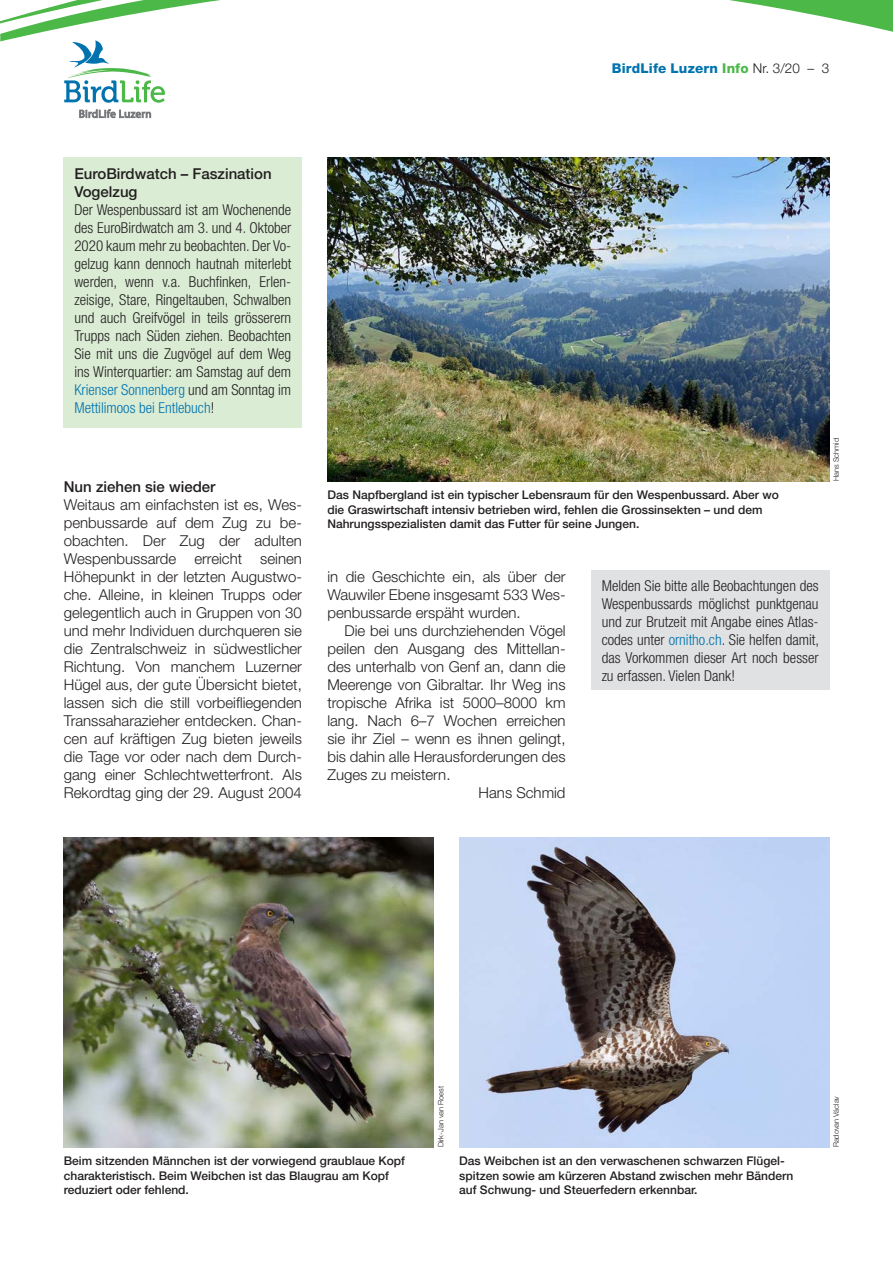
<style>
.page{position:relative;width:893px;height:1263px;background:#fff}
.page>*{position:absolute;margin:0;border:0;box-sizing:border-box;transform-origin:0 0}
.Fliesstext{font:300 15px/18px "Helvetica Neue LT Std";color:#231f20;text-align:justify}
.Kleinschrift{font:300 condensed 15px/18px "Helvetica Neue LT Std";color:#231f20;text-align:justify}
.Fliesstext_Einzug{font:300 15px/18px "Helvetica Neue LT Std";color:#231f20;text-align:justify}
.Kleinschrift_Übersch{font:500 15px/18px "Helvetica Neue LT Std";color:#231f20}
.Zwischentitel{font:500 15px "Helvetica Neue LT Std";color:#231f20}
.Autor{font:300 15px "Helvetica Neue LT Std";color:#231f20}
.Überschrift{font:800 13.5px "Helvetica Neue LT Std";letter-spacing:.01em;color:#0073ae}
.Fotolegende{font:500 12px/14.4px "Helvetica Neue LT Std";color:#231f20}
.Fotoautor{font:300 7.5px "Helvetica Neue LT Std";color:#231f20}
.s1{color:#4cb848}
.s2{font-weight:300;color:#231f20}
.s3{color:#0073ae}
</style>
<div class="page">
<img style="left:327px;top:157px;width:502px;height:324px">
<div style="left:64px;top:157px;width:238px;height:270px;background:#daecd4"></div>
<div style="left:591px;top:571px;width:238px;height:119px;background:#e0e1e3"></div>
<svg style="left:165px;top:0;width:728px;height:32px"></svg>
<svg style="left:0;top:0;width:165px;height:103px"></svg>
<svg style="left:79px;top:109px;width:72px;height:10px"></svg>
<img style="left:459px;top:838px;width:370px;height:309px">
<img style="left:64px;top:838px;width:370px;height:309px">
<p class="Überschrift" style="left:612px;top:61px;width:219px">BirdLife Luzern <span class="s1">Info</span> <span class="s2">Nr. 3/20 – 3</span></p>
<p class="Kleinschrift_Übersch" style="left:74px;top:164px;width:199px">EuroBirdwatch – Faszination<br>Vogelzug</p>
<p class="Kleinschrift" style="left:74px;top:200px;width:218px">Der Wespenbussard ist am Wochenende des EuroBirdwatch am 3. und 4. Oktober 2020 kaum mehr zu beobachten. Der Vo&shy;gelzug kann dennoch hautnah miterlebt werden, wenn v.a. Buchfinken, Erlen&shy;zeisige, Stare, Ringeltauben, Schwalben und auch Greifvögel in teils grösserern Trupps nach Süden ziehen. Beobachten Sie mit uns die Zugvögel auf dem Weg ins Winterquartier: am Samstag auf dem <span class="s3">Krienser Sonnenberg</span> und am Sonntag im <span class="s3">Mettilimoos bei Entlebuch</span>!</p>
<p class="Zwischentitel" style="left:64px;top:478px;width:153px">Nun ziehen sie wieder</p>
<p class="Fliesstext" style="left:64px;top:495px;width:240px">Weitaus am einfachsten ist es, Wes&shy;penbussarde auf dem Zug zu be&shy;obachten. Der Zug der adulten Wespenbussarde erreicht seinen Höhepunkt in der letzten Augustwo&shy;che. Alleine, in kleinen Trupps oder gelegentlich auch in Gruppen von 30 und mehr Individuen durchqueren sie die Zentralschweiz in südwestlicher Richtung. Von manchem Luzerner Hügel aus, der gute Übersicht bietet, lassen sich die still vorbeifliegenden Transsaharazieher entdecken. Chan&shy;cen auf kräftigen Zug bieten jeweils die Tage vor oder nach dem Durch&shy;gang einer Schlechtwetterfront. Als Rekordtag ging der 29. August 2004</p>
<p class="Fotolegende" style="left:327px;top:488px;width:453px">Das Napfbergland ist ein typischer Lebensraum für den Wespenbussard. Aber wo die Graswirtschaft intensiv betrieben wird, fehlen die Grossinsekten – und dem<br>Nahrungsspezialisten damit das Futter für seine Jungen.</p>
<p class="Fotoautor" style="left:831px;top:481px;width:45px;rotate:-90deg">Hans Schmid</p>
<p class="Fliesstext" style="left:327px;top:567px;width:240px">in die Geschichte ein, als über der Wauwiler Ebene insgesamt 533 Wes&shy;penbussarde erspäht wurden.</p>
<p class="Fliesstext_Einzug" style="left:327px;top:621px;width:240px;text-indent:17px">Die bei uns durchziehenden Vögel peilen den Ausgang des Mittellan&shy;des unterhalb von Genf an, dann die Meerenge von Gibraltar. Ihr Weg ins tropische Afrika ist 5000–8000 km lang. Nach 6–7 Wochen erreichen sie ihr Ziel – wenn es ihnen gelingt, bis dahin alle Herausforderungen des Zuges zu meistern.</p>
<p class="Autor" style="left:479px;top:784px;width:88px">Hans Schmid</p>
<p class="Kleinschrift" style="left:602px;top:576px;width:219px">Melden Sie bitte alle Beobachtungen des Wespenbussards möglichst punktgenau und zur Brutzeit mit Angabe eines Atlas&shy;codes unter <span class="s3">ornitho.ch</span>. Sie helfen damit, das Vorkommen dieser Art noch besser zu erfassen. Vielen Dank!</p>
<p class="Fotoautor" style="left:436px;top:1147px;width:63px;rotate:-90deg">Dirk-Jan van Roest</p>
<p class="Fotoautor" style="left:831px;top:1147px;width:53px;rotate:-90deg">Radovan Václav</p>
<p class="Fotolegende" style="left:64px;top:1154px;width:343px">Beim sitzenden Männchen ist der vorwiegend graublaue Kopf charakteristisch. Beim Weibchen ist das Blaugrau am Kopf reduziert oder fehlend.</p>
<p class="Fotolegende" style="left:459px;top:1154px;width:336px">Das Weibchen ist an den verwaschenen schwarzen Flügel&shy;spitzen sowie am kürzeren Abstand zwischen mehr Bändern auf Schwung- und Steuerfedern erkennbar.</p>
</div>
